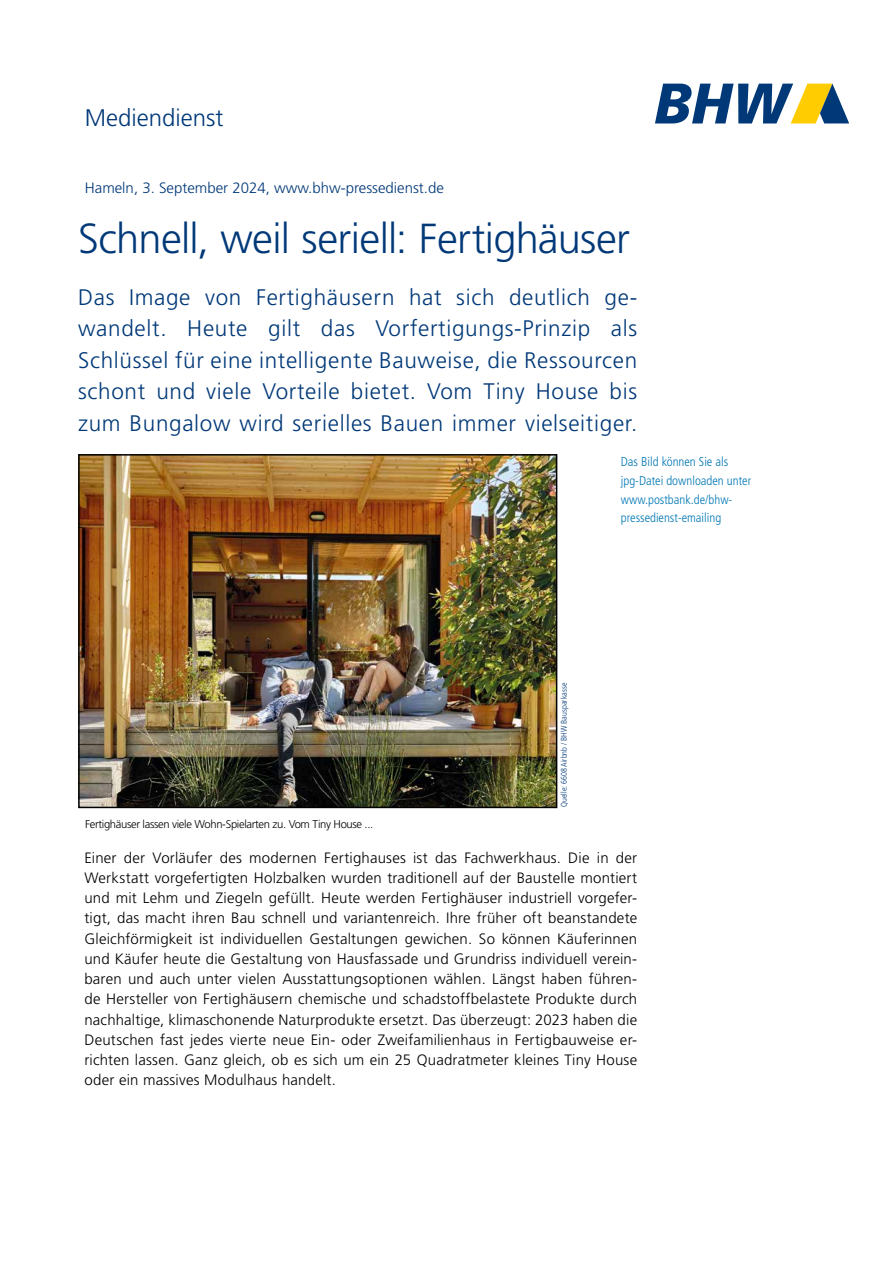
<style>
.page{position:relative;width:893px;height:1263px;background:#fff}
.page>*{position:absolute;margin:0;border:0;box-sizing:border-box;transform-origin:0 0}
.t1{font:300 42px "Frutiger LT Std";letter-spacing:-.015em;color:#003878}
.t2{font:300 24px "Frutiger LT Std";color:#003878}
.t3{font:300 22.5px/31.5px "Frutiger LT Std";letter-spacing:.03em;color:#003878;text-align:justify}
.t4{font:300 15px/20.2px "Frutiger LT Std";letter-spacing:.015em;color:#000;text-align:justify}
.t5{font:300 15px "Frutiger LT Std";color:#003878}
.t6{font:300 condensed 12.75px/18.8px "Frutiger LT Std";color:#0077b3}
.t7{font:300 11.25px "Frutiger LT Std";letter-spacing:-.03em;color:#000}
.t8{font:300 condensed 8.25px "Frutiger LT Std";color:#003878}
</style>
<div class="page">
<svg style="left:655px;top:84px;width:194px;height:39px"></svg>
<img style="left:81px;top:457px;width:473px;height:348px">
<div style="left:78px;top:454px;width:479px;height:354px;border:2px solid #000"></div>
<h2 class="t2" style="left:85px;top:104px;width:140px">Mediendienst</h2>
<p class="t5" style="left:85px;top:179px;width:361px">Hameln, 3. September 2024, www.bhw-pressedienst.de</p>
<h1 class="t1" style="left:78px;top:215px;width:553px">Schnell, weil seriell: Fertighäuser</h1>
<p class="t3" style="left:78px;top:281px;width:561px">Das Image von Fertighäusern hat sich deutlich ge&shy;wandelt. Heute gilt das Vorfertigungs-Prinzip als Schlüssel für eine intelligente Bauweise, die Ressourcen schont und viele Vorteile bietet. Vom Tiny House bis zum Bungalow wird serielles Bauen immer vielseitiger.</p>
<p class="t7" style="left:85px;top:817px;width:290px">Fertighäuser lassen viele Wohn-Spielarten zu. Vom Tiny House ...</p>
<p class="t6" style="left:621px;top:453px;width:132px">Das Bild können Sie als jpg-Datei downloaden unter www.postbank.de/bhw&shy;pressedienst-emailing</p>
<p class="t8" style="left:559px;top:807px;width:126px;rotate:-90deg">Quelle: 6608 Airbnb / BHW Bausparkasse</p>
<p class="t4" style="left:84px;top:847px;width:554px">Einer der Vorläufer des modernen Fertighauses ist das Fachwerkhaus. Die in der Werkstatt vorgefertigten Holzbalken wurden traditionell auf der Baustelle montiert und mit Lehm und Ziegeln gefüllt. Heute werden Fertighäuser industriell vorgefer&shy;tigt, das macht ihren Bau schnell und variantenreich. Ihre früher oft beanstandete Gleichförmigkeit ist individuellen Gestaltungen gewichen. So können Käuferinnen und Käufer heute die Gestaltung von Hausfassade und Grundriss individuell verein&shy;baren und auch unter vielen Ausstattungsoptionen wählen. Längst haben führen&shy;de Hersteller von Fertighäusern chemische und schadstoffbelastete Produkte durch nachhaltige, klimaschonende Naturprodukte ersetzt. Das überzeugt: 2023 haben die Deutschen fast jedes vierte neue Ein- oder Zweifamilienhaus in Fertigbauweise er&shy;richten lassen. Ganz gleich, ob es sich um ein 25 Quadratmeter kleines Tiny House oder ein massives Modulhaus handelt.</p>
</div>
